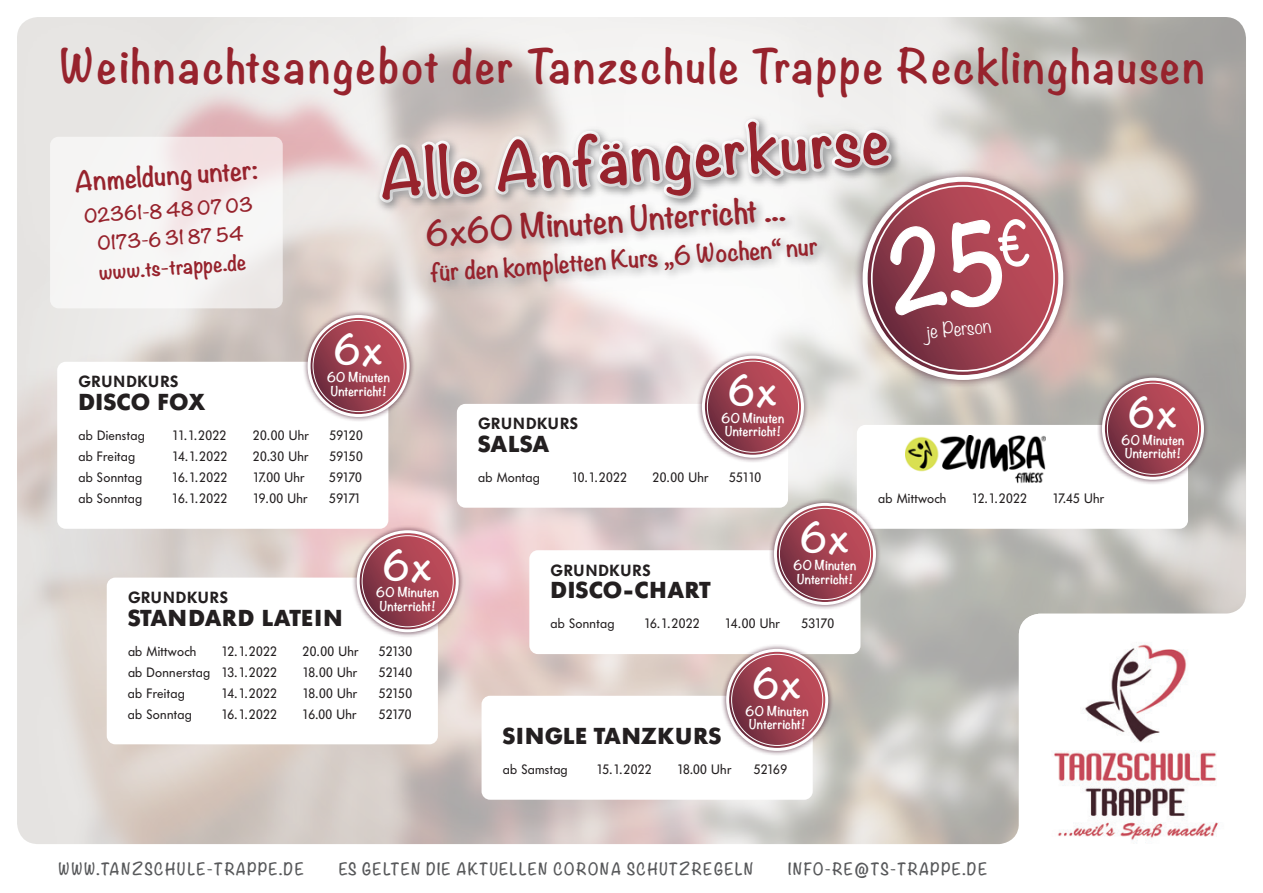
<style>
.page{position:relative;width:1263px;height:893px;background:#fff}
.page>*{position:absolute;margin:0;border:0;box-sizing:border-box;transform-origin:0 0}
.t1{font:700 59.4px "Noteworthy";color:#97232d}
.t2{font:700 42px "Noteworthy";letter-spacing:.05em;color:#97232d}
.t3{font:700 36px "Noteworthy";letter-spacing:.01em;color:#fff}
.t4{font:700 30.45px "Noteworthy";color:#97232d}
.t5{font:700 25.05px "Noteworthy";color:#97232d}
.t6{font:700 22.8px "Futura BQ";letter-spacing:.02em;color:#231f20}
.t7{font:700 22.8px "Noteworthy";color:#97232d}
.t8{font:700 22.8px "Futura BQ";letter-spacing:.04em;color:#231f20}
.t9{font:700 19.5px "Noteworthy";color:#97232d}
.t10{font:300 17.85px "Noteworthy";color:#fff}
.t11{font:700 16.95px/27.8px "Noteworthy";color:#97232d;text-align:center}
.t12{font:600 16.05px "Futura BQ";letter-spacing:.05em;color:#231f20}
.t13{font:700 15px "Noteworthy";letter-spacing:.1em;color:#57585a;scale:.9 1}
.t14{font:13.5px "Futura BQ";letter-spacing:.02em;color:#231f20}
.t15{font:700 12px/13.5px "Noteworthy";letter-spacing:.01em;color:#fff;text-align:center}
</style>
<div class="page">
<svg style="left:377px;top:17px;width:518px;height:417px"></svg>
<svg style="left:364px;top:98px;width:546px;height:209px;fill:#f0efee"></svg>
<div style="left:853px;top:167px;width:220px;height:223px;background:#42142a;opacity:.75"></div>
<svg style="left:382px;top:122px;width:676px;height:253px"></svg>
<svg style="left:50px;top:137px;width:233px;height:171px;fill:#f5f5f4"></svg>
<div style="left:57px;top:362px;width:331px;height:167px;background:#fff;border-radius:9px"></div>
<div style="left:302px;top:310px;width:113px;height:112px;background:#42142a;opacity:.75"></div>
<svg style="left:310px;top:318px;width:97px;height:96px;background:#a34857"></svg>
<div style="left:308px;top:315px;width:102px;height:102px;border:3px solid #fff;border-radius:50%"></div>
<div style="left:351px;top:525px;width:113px;height:113px;background:#42142a;opacity:.75"></div>
<svg style="left:360px;top:533px;width:96px;height:96px;background:#a34856"></svg>
<div style="left:357px;top:530px;width:102px;height:102px;border:3px solid #fff;border-radius:50%"></div>
<div style="left:457px;top:404px;width:331px;height:104px;background:#fff;border-radius:9px"></div>
<div style="left:696px;top:350px;width:113px;height:113px;background:#42142a;opacity:.75"></div>
<svg style="left:705px;top:359px;width:96px;height:96px;background:#a24756"></svg>
<div style="left:702px;top:356px;width:102px;height:102px;border:3px solid #fff;border-radius:50%"></div>
<img style="left:1051px;top:642px;width:173px;height:202px">
<div style="left:857px;top:425px;width:331px;height:104px;background:#fff;border-radius:9px"></div>
<img style="left:905px;top:435px;width:140px;height:49px">
<div style="left:1096px;top:372px;width:113px;height:113px;background:#42142a;opacity:.75"></div>
<svg style="left:1105px;top:381px;width:96px;height:96px;background:#a24756"></svg>
<div style="left:1102px;top:378px;width:102px;height:102px;border:3px solid #fff;border-radius:50%"></div>
<div style="left:768px;top:498px;width:113px;height:112px;background:#42142a;opacity:.75"></div>
<svg style="left:777px;top:506px;width:96px;height:96px;background:#a24756"></svg>
<div style="left:774px;top:503px;width:102px;height:102px;border:3px solid #fff;border-radius:50%"></div>
<div style="left:721px;top:643px;width:113px;height:113px;background:#42142a;opacity:.75"></div>
<svg style="left:729px;top:652px;width:96px;height:96px;background:#a24756"></svg>
<div style="left:726px;top:649px;width:102px;height:102px;border:3px solid #fff;border-radius:50%"></div>
<h2 class="t2" style="left:60px;top:29px;width:1147px">Weihnachtsangebot der Tanzschule Trappe Recklinghausen</h2>
<h3 class="t5" style="left:73px;top:160px;width:186px;rotate:-4deg">Anmeldung unter:</h3>
<p class="t11" style="left:83px;top:202px;width:171px;rotate:-4deg">02361-8 48 07 03<br>0173-6 31 87 54</p>
<h3 class="t9" style="left:98px;top:255px;width:149px;rotate:-4deg">www.ts-trappe.de</h3>
<h1 class="t1" style="left:375px;top:123px;width:513px;rotate:-4deg">Alle Anfängerkurse</h1>
<h3 class="t4" style="left:424px;top:206px;width:362px;rotate:-4deg">6x60 Minuten Unterricht ...</h3>
<h3 class="t7" style="left:429px;top:252px;width:390px;rotate:-4deg">für den kompletten Kurs „6 Wochen“ nur</h3>
<h3 class="t3" style="left:334px;top:318px;width:50px">6x</h3>
<p class="t15" style="left:327px;top:370px;width:65px">60 Minuten<br>Unterricht!</p>
<p class="t12" style="left:78px;top:372px;width:102px">GRUNDKURS</p>
<h3 class="t6" style="left:78px;top:388px;width:128px">DISCO FOX</h3>
<p class="t14" style="left:78px;top:427px;width:68px">ab Dienstag</p>
<p class="t14" style="left:172px;top:427px;width:56px">11.1.2022</p>
<p class="t14" style="left:253px;top:427px;width:58px">20.00 Uhr</p>
<p class="t14" style="left:329px;top:427px;width:35px">59120</p>
<p class="t14" style="left:78px;top:448px;width:58px">ab Freitag</p>
<p class="t14" style="left:172px;top:448px;width:57px">14.1.2022</p>
<p class="t14" style="left:253px;top:448px;width:57px">20.30 Uhr</p>
<p class="t14" style="left:329px;top:448px;width:35px">59150</p>
<p class="t14" style="left:78px;top:469px;width:65px">ab Sonntag</p>
<p class="t14" style="left:172px;top:469px;width:57px">16.1.2022</p>
<p class="t14" style="left:253px;top:469px;width:53px">17.00 Uhr</p>
<p class="t14" style="left:329px;top:469px;width:34px">59170</p>
<p class="t14" style="left:78px;top:490px;width:65px">ab Sonntag</p>
<p class="t14" style="left:172px;top:490px;width:57px">16.1.2022</p>
<p class="t14" style="left:253px;top:490px;width:56px">19.00 Uhr</p>
<p class="t14" style="left:329px;top:490px;width:33px">59171</p>
<h3 class="t3" style="left:383px;top:533px;width:50px">6x</h3>
<p class="t15" style="left:376px;top:585px;width:65px">60 Minuten<br>Unterricht!</p>
<p class="t12" style="left:128px;top:588px;width:102px">GRUNDKURS</p>
<h3 class="t8" style="left:128px;top:604px;width:216px">STANDARD LATEIN</h3>
<p class="t14" style="left:128px;top:643px;width:70px">ab Mittwoch</p>
<p class="t14" style="left:222px;top:643px;width:57px">12.1.2022</p>
<p class="t14" style="left:302px;top:643px;width:58px">20.00 Uhr</p>
<p class="t14" style="left:379px;top:643px;width:35px">52130</p>
<p class="t14" style="left:128px;top:664px;width:150px">ab Donnerstag 13.1.2022</p>
<p class="t14" style="left:302px;top:664px;width:56px">18.00 Uhr</p>
<p class="t14" style="left:379px;top:664px;width:35px">52140</p>
<p class="t14" style="left:128px;top:685px;width:58px">ab Freitag</p>
<p class="t14" style="left:222px;top:685px;width:57px">14.1.2022</p>
<p class="t14" style="left:302px;top:685px;width:56px">18.00 Uhr</p>
<p class="t14" style="left:379px;top:685px;width:35px">52150</p>
<p class="t14" style="left:128px;top:706px;width:65px">ab Sonntag</p>
<p class="t14" style="left:222px;top:706px;width:57px">16.1.2022</p>
<p class="t14" style="left:302px;top:706px;width:56px">16.00 Uhr</p>
<p class="t14" style="left:379px;top:706px;width:34px">52170</p>
<h3 class="t3" style="left:728px;top:359px;width:50px">6x</h3>
<p class="t15" style="left:721px;top:411px;width:65px">60 Minuten<br>Unterricht!</p>
<p class="t12" style="left:478px;top:414px;width:102px">GRUNDKURS</p>
<h3 class="t6" style="left:478px;top:430px;width:72px">SALSA</h3>
<p class="t14" style="left:478px;top:470px;width:63px">ab Montag</p>
<p class="t14" style="left:572px;top:470px;width:57px">10.1.2022</p>
<p class="t14" style="left:652px;top:470px;width:58px">20.00 Uhr</p>
<p class="t14" style="left:729px;top:470px;width:34px">55110</p>
<h3 class="t3" style="left:800px;top:506px;width:50px">6x</h3>
<p class="t15" style="left:793px;top:558px;width:65px">60 Minuten<br>Unterricht!</p>
<p class="t12" style="left:551px;top:561px;width:102px">GRUNDKURS</p>
<h3 class="t6" style="left:551px;top:576px;width:161px">DISCO-CHART</h3>
<p class="t14" style="left:551px;top:616px;width:65px">ab Sonntag</p>
<p class="t14" style="left:644px;top:616px;width:57px">16.1.2022</p>
<p class="t14" style="left:725px;top:616px;width:56px">14.00 Uhr</p>
<p class="t14" style="left:801px;top:616px;width:34px">53170</p>
<h3 class="t3" style="left:753px;top:652px;width:50px">6x</h3>
<p class="t15" style="left:746px;top:704px;width:65px">60 Minuten<br>Unterricht!</p>
<h3 class="t6" style="left:503px;top:722px;width:220px">SINGLE TANZKURS</h3>
<p class="t14" style="left:503px;top:761px;width:66px">ab Samstag</p>
<p class="t14" style="left:596px;top:761px;width:57px">15.1.2022</p>
<p class="t14" style="left:677px;top:761px;width:56px">18.00 Uhr</p>
<p class="t14" style="left:754px;top:761px;width:35px">52169</p>
<h3 class="t10" style="left:924px;top:316px;width:67px;rotate:-6deg">je Person</h3>
<p class="t14" style="left:878px;top:491px;width:70px">ab Mittwoch</p>
<p class="t14" style="left:972px;top:491px;width:57px">12.1.2022</p>
<p class="t14" style="left:1052px;top:491px;width:53px">17.45 Uhr</p>
<h3 class="t3" style="left:1128px;top:381px;width:50px">6x</h3>
<p class="t15" style="left:1121px;top:433px;width:65px">60 Minuten<br>Unterricht!</p>
<p class="t13" style="left:59px;top:856px;width:275px">WWW.TANZSCHULE-TRAPPE.DE</p>
<p class="t13" style="left:339px;top:856px;width:462px">ES GELTEN DIE AKTUELLEN CORONA SCHUTZREGELN</p>
<p class="t13" style="left:788px;top:856px;width:223px">INFO-RE@TS-TRAPPE.DE</p>
</div>
